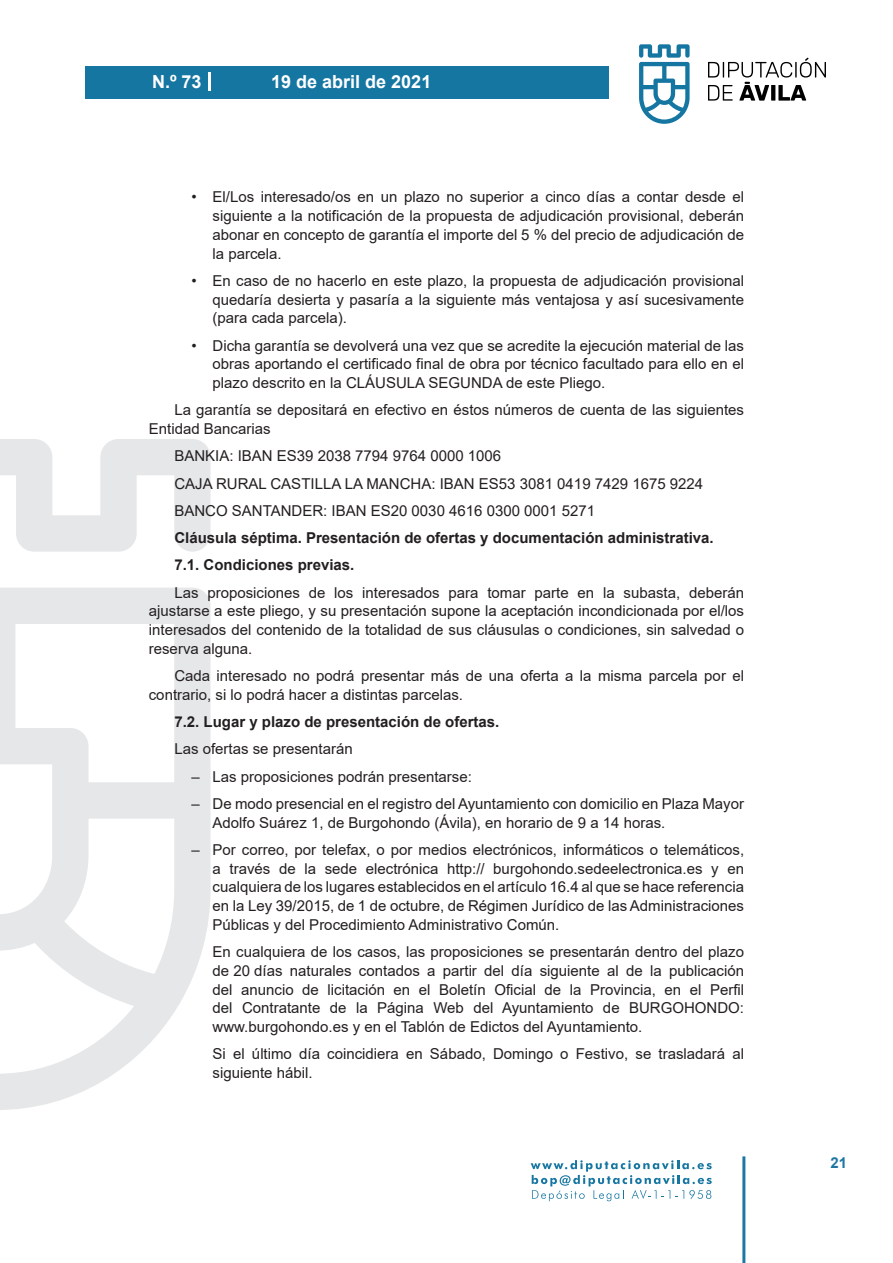
<style>
.page{position:relative;width:893px;height:1263px;background:#fff}
.page>*{position:absolute;margin:0;border:0;box-sizing:border-box;transform-origin:0 0}
.t1{font:700 18px "Arial";color:#fff}
.t2{font:15px/18.8px "Arial";color:#231f20;text-align:justify}
.t3{font:700 15px/27.3px "Arial";color:#231f20}
.t4{font:700 15px "Arial";color:#1d76a4}
</style>
<div class="page">
<svg style="left:531px;top:1160px;width:181px;height:41px"></svg>
<div style="left:85px;top:66px;width:523px;height:33px;background:#1676a2"></div>
<svg style="left:639px;top:44px;width:51px;height:80px"></svg>
<svg style="left:708px;top:58px;width:118px;height:43px"></svg>
<hr style="left:742px;top:1156px;width:3px;height:107px;background:#1d76a4">
<svg style="left:208px;top:72px;width:2px;height:18px"></svg>
<svg style="left:0;top:439px;width:211px;height:671px"></svg>
<p class="t1" style="left:152px;top:69px;width:51px">N.º 73</p>
<p class="t1" style="left:271px;top:69px;width:162px">19 de abril de 2021</p>
<p class="t2" style="left:213px;top:188px;width:533px;text-indent:-21px">• El/Los interesado/os en un plazo no superior a cinco días a contar desde el siguiente a la notificación de la propuesta de adjudicación provisional, deberán abonar en concepto de garantía el importe del 5 % del precio de adjudicación de la parcela.</p>
<p class="t2" style="left:213px;top:271px;width:533px;text-indent:-21px">• En caso de no hacerlo en este plazo, la propuesta de adjudicación provisional quedaría desierta y pasaría a la siguiente más ventajosa y así sucesivamente (para cada parcela).</p>
<p class="t2" style="left:213px;top:336px;width:533px;text-indent:-21px">• Dicha garantía se devolverá una vez que se acredite la ejecución material de las obras aportando el certificado final de obra por técnico facultado para ello en el plazo descrito en la CLÁUSULA SEGUNDA de este Pliego.</p>
<p class="t2" style="left:149px;top:401px;width:597px;text-indent:26px">La garantía se depositará en efectivo en éstos números de cuenta de las siguientes<br>Entidad Bancarias</p>
<p class="t2" style="left:174px;top:442px;width:530px;line-height:27.3px;text-align:left">BANKIA: IBAN ES39 2038 7794 9764 0000 1006<br>CAJA RURAL CASTILLA LA MANCHA: IBAN ES53 3081 0419 7429 1675 9224<br>BANCO SANTANDER: IBAN ES20 0030 4616 0300 0001 5271</p>
<p class="t3" style="left:174px;top:524px;width:541px">Cláusula séptima. Presentación de ofertas y documentación administrativa.<br>7.1. Condiciones previas.</p>
<p class="t2" style="left:149px;top:583px;width:597px;text-indent:26px">Las proposiciones de los interesados para tomar parte en la subasta, deberán ajustarse a este pliego, y su presentación supone la aceptación incondicionada por el/los interesados del contenido de la totalidad de sus cláusulas o condiciones, sin salvedad o reserva alguna.</p>
<p class="t2" style="left:149px;top:666px;width:597px;text-indent:26px">Cada interesado no podrá presentar más de una oferta a la misma parcela por el contrario, si lo podrá hacer a distintas parcelas.</p>
<p class="t3" style="left:174px;top:708px;width:327px">7.2. Lugar y plazo de presentación de ofertas.</p>
<p class="t2" style="left:174px;top:740px;width:180px">Las ofertas se presentarán</p>
<p class="t2" style="left:191px;top:767px;width:282px">– Las proposiciones podrán presentarse:</p>
<p class="t2" style="left:213px;top:794px;width:533px;text-indent:-21px">– De modo presencial en el registro del Ayuntamiento con domicilio en Plaza Mayor<br>Adolfo Suárez 1, de Burgohondo (Ávila), en horario de 9 a 14 horas.</p>
<p class="t2" style="left:213px;top:840px;width:533px;text-indent:-21px">– Por correo, por telefax, o por medios electrónicos, informáticos o telemáticos, a través de la sede electrónica http:// burgohondo.sedeelectronica.es y en cualquiera de los lugares establecidos en el artículo 16.4 al que se hace referencia en la Ley 39/2015, de 1 de octubre, de Régimen Jurídico de las Administraciones Públicas y del Procedimiento Administrativo Común.</p>
<p class="t2" style="left:213px;top:942px;width:533px">En cualquiera de los casos, las proposiciones se presentarán dentro del plazo de 20 días naturales contados a partir del día siguiente al de la publicación del anuncio de licitación en el Boletín Oficial de la Provincia, en el Perfil del Contratante de la Página Web del Ayuntamiento de BURGOHONDO: www.burgohondo.es y en el Tablón de Edictos del Ayuntamiento.</p>
<p class="t2" style="left:213px;top:1045px;width:533px">Si el último día coincidiera en Sábado, Domingo o Festivo, se trasladará al siguiente hábil.</p>
<p class="t4" style="left:831px;top:1152px;width:18px">21</p>
</div>
